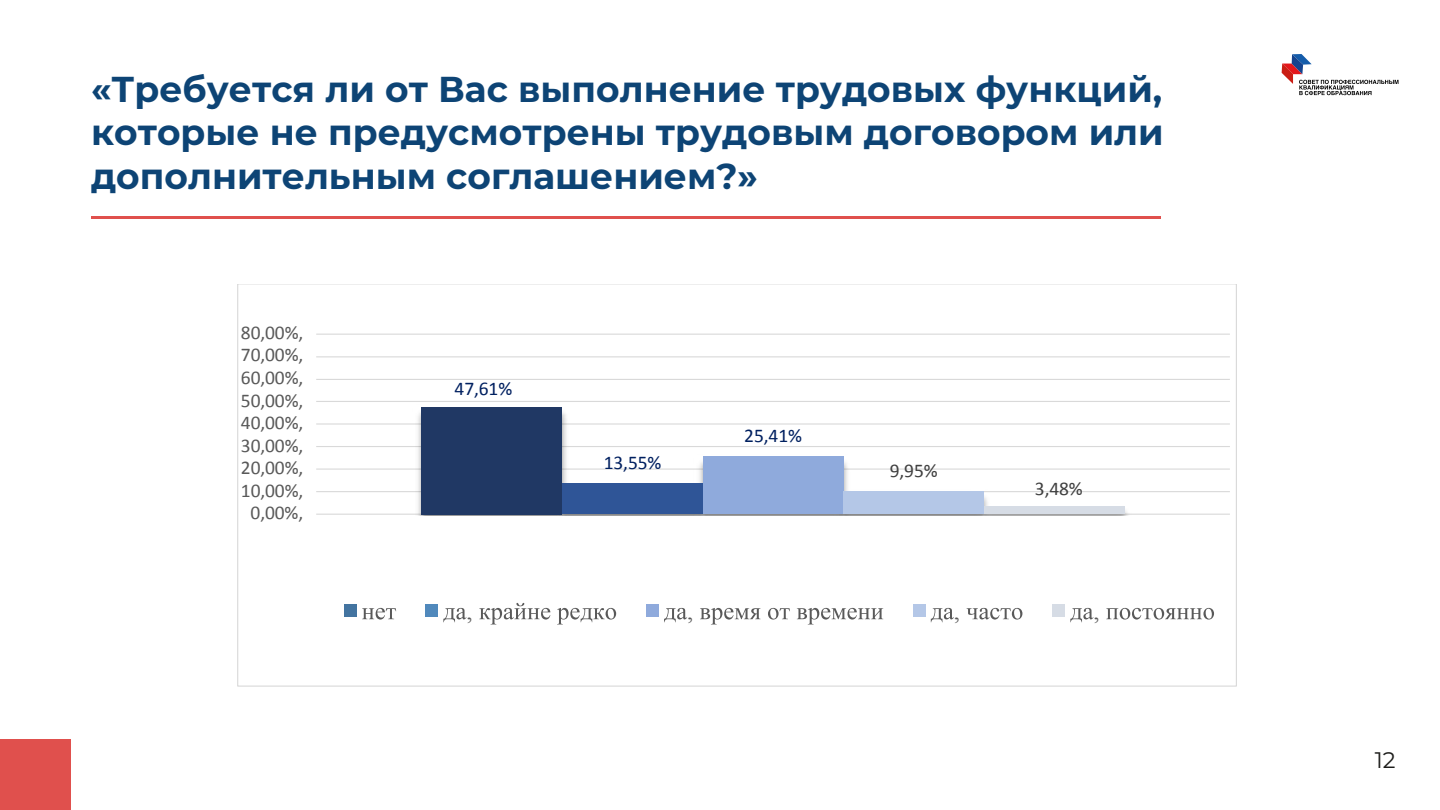
<style>
.page{position:relative;width:1440px;height:810px;background:#fff}
.page>*{position:absolute;margin:0;border:0;box-sizing:border-box;transform-origin:0 0}
.t1{font:700 36px/43.2px "Montserrat";color:#0d4475;text-align:justify}
.t2{font:24.6px "Times New Roman";color:#595959}
.t3{font:22.5px "Montserrat";color:#1d1d1b}
.t4{font:19.5px "Calibri";letter-spacing:-.005em;color:#595959}
.t5{font:19.5px "Calibri";letter-spacing:-.005em;color:#002060}
.t6{font:19.5px "Calibri";color:#404040}
</style>
<div class="page">
<svg style="left:1282px;top:54px;width:117px;height:41px"></svg>
<div style="left:0;top:740px;width:70px;height:70px;background:#e0504d"></div>
<hr style="left:91px;top:216px;width:1070px;height:3px;background:#e0504d">
<hr style="left:316px;top:514px;width:914px;height:1px;background:#d9d9d9">
<hr style="left:316px;top:491px;width:914px;height:1px;background:#d9d9d9">
<hr style="left:316px;top:469px;width:914px;height:1px;background:#d9d9d9">
<hr style="left:316px;top:446px;width:914px;height:1px;background:#d9d9d9">
<hr style="left:316px;top:423px;width:914px;height:2px;background:#d9d9d9">
<hr style="left:316px;top:401px;width:914px;height:1px;background:#d9d9d9">
<hr style="left:316px;top:379px;width:914px;height:1px;background:#d9d9d9">
<hr style="left:316px;top:356px;width:914px;height:1px;background:#d9d9d9">
<hr style="left:316px;top:334px;width:914px;height:1px;background:#d9d9d9">
<img style="left:413px;top:407px;width:159px;height:109px">
<img style="left:553px;top:481px;width:140px;height:35px">
<img style="left:693px;top:456px;width:159px;height:60px">
<img style="left:834px;top:489px;width:154px;height:27px">
<img style="left:974px;top:504px;width:160px;height:12px">
<div style="left:422px;top:407px;width:140px;height:107px;background:#203864"></div>
<div style="left:562px;top:484px;width:141px;height:30px;background:#2f5597"></div>
<div style="left:703px;top:457px;width:140px;height:57px;background:#8faadc"></div>
<div style="left:843px;top:492px;width:141px;height:22px;background:#b4c7e7"></div>
<div style="left:984px;top:506px;width:141px;height:8px;background:#d6dce5"></div>
<div style="left:344px;top:605px;width:12px;height:12px;background:#4374a0"></div>
<svg style="left:362px;top:608px;width:34px;height:12px"></svg>
<div style="left:425px;top:605px;width:13px;height:12px;background:#5089bc"></div>
<svg style="left:443px;top:608px;width:23px;height:14px"></svg>
<svg style="left:479px;top:603px;width:71px;height:21px"></svg>
<svg style="left:557px;top:608px;width:59px;height:16px"></svg>
<div style="left:646px;top:605px;width:12px;height:12px;background:#8faadc"></div>
<svg style="left:664px;top:608px;width:23px;height:14px"></svg>
<svg style="left:700px;top:608px;width:60px;height:16px"></svg>
<svg style="left:768px;top:608px;width:22px;height:12px"></svg>
<svg style="left:797px;top:608px;width:86px;height:16px"></svg>
<div style="left:913px;top:605px;width:12px;height:12px;background:#b4c7e7"></div>
<svg style="left:931px;top:608px;width:23px;height:14px"></svg>
<svg style="left:967px;top:608px;width:55px;height:12px"></svg>
<div style="left:1052px;top:605px;width:13px;height:12px;background:#d6dce5"></div>
<svg style="left:1070px;top:608px;width:23px;height:14px"></svg>
<svg style="left:1106px;top:608px;width:108px;height:12px"></svg>
<p class="t1" style="left:91px;top:66px;width:1074px">«Требуется ли от Вас выполнение трудовых функций, которые не предусмотрены трудовым договором или дополнительным соглашением?»</p>
<p class="t4" style="left:241px;top:320px;width:64px">80,00%,</p>
<p class="t4" style="left:241px;top:343px;width:64px">70,00%,</p>
<p class="t4" style="left:241px;top:365px;width:64px">60,00%,</p>
<p class="t4" style="left:241px;top:388px;width:64px">50,00%,</p>
<p class="t4" style="left:241px;top:411px;width:64px">40,00%,</p>
<p class="t4" style="left:241px;top:433px;width:64px">30,00%,</p>
<p class="t4" style="left:241px;top:456px;width:64px">20,00%,</p>
<p class="t4" style="left:241px;top:478px;width:64px">10,00%,</p>
<p class="t4" style="left:251px;top:501px;width:54px">0,00%,</p>
<p class="t5" style="left:455px;top:376px;width:59px">47,61%</p>
<p class="t5" style="left:604px;top:451px;width:59px">13,55%</p>
<p class="t5" style="left:744px;top:424px;width:59px">25,41%</p>
<p class="t6" style="left:890px;top:459px;width:49px">9,95%</p>
<p class="t6" style="left:1035px;top:476px;width:49px">3,48%</p>
<p class="t2" style="left:466px;top:594px;width:8px">,</p>
<p class="t2" style="left:687px;top:594px;width:8px">,</p>
<p class="t2" style="left:954px;top:594px;width:8px">,</p>
<p class="t2" style="left:1093px;top:594px;width:8px">,</p>
<p class="t3" style="left:1375px;top:745px;width:22px">12</p>
</div>
